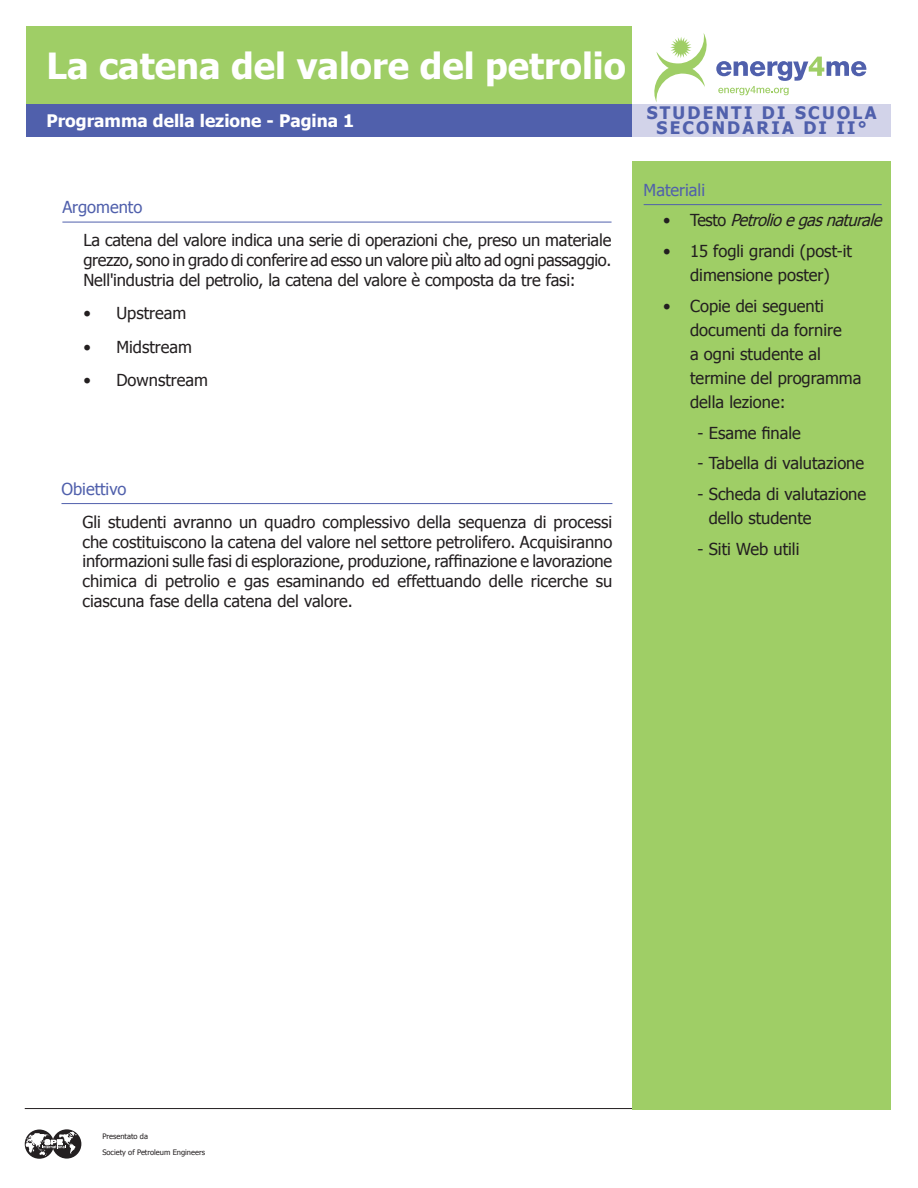
<style>
.page{position:relative;width:918px;height:1188px;background:#fff}
.page>*{position:absolute;margin:0;border:0;box-sizing:border-box;transform-origin:0 0}
.t1{font:700 36px "Tahoma";color:#fff}
.t2{font:700 17.25px/15px "Tahoma";letter-spacing:.13em;color:#5060ac;text-align:center}
.t3{font:700 17.25px "Tahoma";color:#fff}
.t4{font:16.5px/24px "Tahoma";color:#231f20}
.t5{font:16.5px "Tahoma";color:#5060ac}
.t6{font:italic 16.5px "Tahoma";color:#231f20}
.t7{font:7.5px/15.8px "Tahoma";color:#231f20}
.s1{font-style:normal}
</style>
<div class="page">
<div style="left:632px;top:104px;width:259px;height:33px;background:#d2d3e9"></div>
<hr style="left:25px;top:1108px;width:864px;height:1px;background:#231f20">
<div style="left:26px;top:26px;width:606px;height:77px;background:#9fce66"></div>
<div style="left:26px;top:104px;width:606px;height:33px;background:#5060ac"></div>
<svg style="left:25px;top:1130px;width:29px;height:29px"></svg>
<svg style="left:52px;top:1129px;width:29px;height:30px"></svg>
<svg style="left:26px;top:1131px;width:51px;height:25px"></svg>
<div style="left:632px;top:161px;width:259px;height:948px;background:#9fce66"></div>
<hr style="left:644px;top:204px;width:238px;height:1px;background:#5060ac">
<hr style="left:62px;top:222px;width:550px;height:1px;background:#5060ac">
<hr style="left:62px;top:503px;width:550px;height:1px;background:#5060ac">
<svg style="left:654px;top:33px;width:213px;height:69px"></svg>
<h1 class="t1" style="left:46px;top:40px;width:581px">La catena del valore del petrolio</h1>
<p class="t3" style="left:46px;top:109px;width:309px">Programma della lezione - Pagina 1</p>
<p class="t2" style="left:647px;top:104px;width:231px">STUDENTI DI SCUOLA<br>SECONDARIA DI II°</p>
<p class="t5" style="left:62px;top:196px;width:82px">Argomento</p>
<p class="t4" style="left:83px;top:230px;width:529px;line-height:19.8px;text-align:justify">La catena del valore indica una serie di operazioni che, preso un materiale grezzo, sono in grado di conferire ad esso un valore più alto ad ogni passaggio.<br>Nell'industria del petrolio, la catena del valore è composta da tre fasi:</p>
<p class="t4" style="left:83px;top:300px;width:104px">• Upstream</p>
<p class="t4" style="left:83px;top:334px;width:110px">• Midstream</p>
<p class="t4" style="left:83px;top:367px;width:126px">• Downstream</p>
<p class="t5" style="left:62px;top:478px;width:66px">Obiettivo</p>
<p class="t4" style="left:83px;top:511px;width:531px;line-height:19.8px;text-align:justify">Gli studenti avranno un quadro complessivo della sequenza di processi che costituiscono la catena del valore nel settore petrolifero. Acquisiranno informazioni sulle fasi di esplorazione, produzione, raffinazione e lavorazione chimica di petrolio e gas esaminando ed effettuando delle ricerche su ciascuna fase della catena del valore.</p>
<p class="t5" style="left:644px;top:179px;width:63px">Materiali</p>
<p class="t6" style="left:663px;top:209px;width:225px"><span class="s1">• Te s t o</span> Petrolioegasnaturale</p>
<p class="t4" style="left:663px;top:238px;width:191px;text-align:center">• 15 fogli grandi (post-it dimensione poster)</p>
<p class="t4" style="left:690px;top:293px;width:173px;text-indent:-27px">• Copie dei seguenti documenti da fornire<br>a ogni studente al termine del programma della lezione:</p>
<p class="t4" style="left:698px;top:420px;width:105px">- Esame finale</p>
<p class="t4" style="left:698px;top:451px;width:168px">- Tabella di valutazione</p>
<p class="t4" style="left:709px;top:481px;width:159px;text-indent:-11px">- Scheda di valutazione dello studente</p>
<p class="t4" style="left:698px;top:536px;width:103px">- Siti Web utili</p>
<p class="t7" style="left:102px;top:1128px;width:104px">Presentato da<br>Society of Petroleum Engineers</p>
</div>
